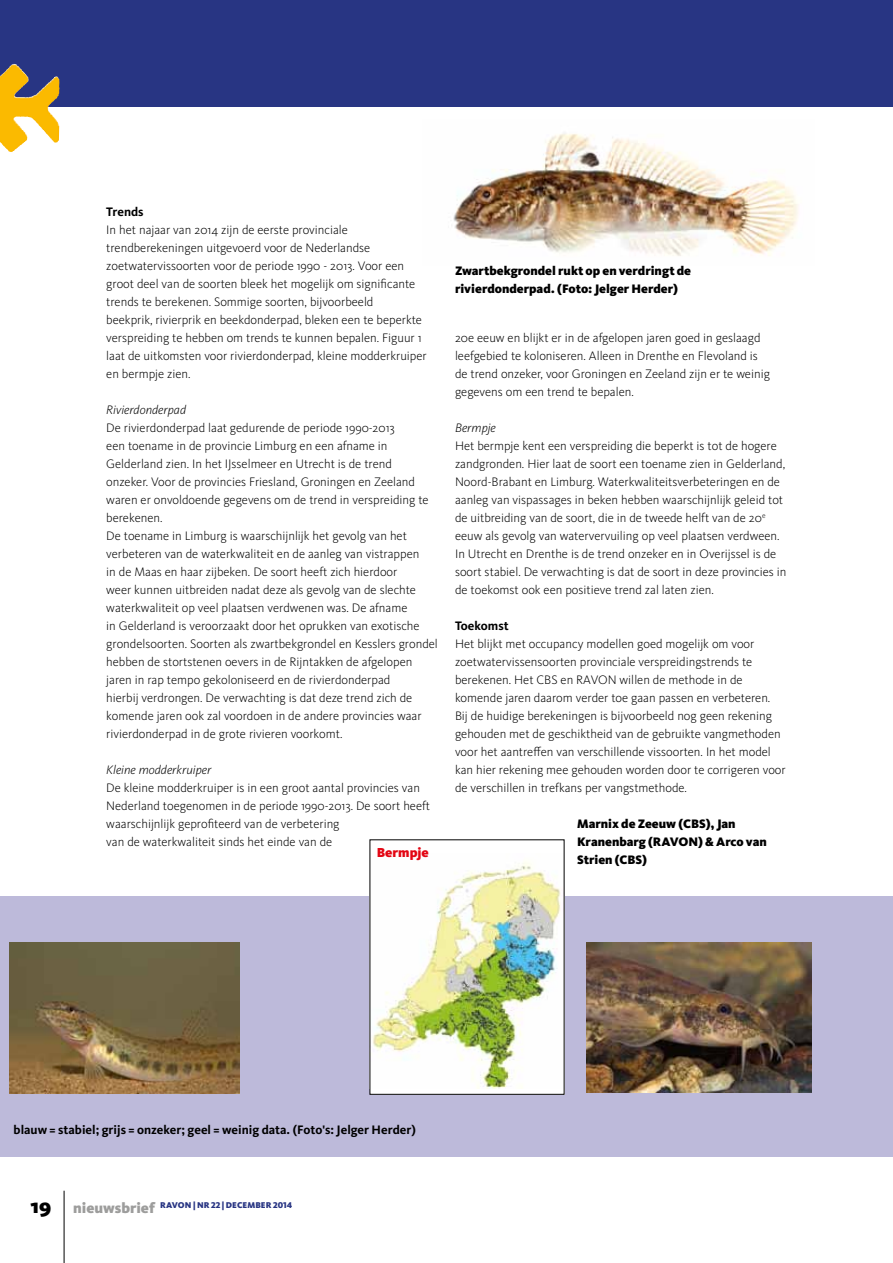
<style>
.page{position:relative;width:893px;height:1263px;background:#fff}
.page>*{position:absolute;margin:0;border:0;box-sizing:border-box;transform-origin:0 0}
.t1{font:900 13.5px "Kievit OT";color:#e30613}
.t2{font:300 12.75px/18px "Kievit OT";color:#000}
.t3{font:900 12.75px/18px "Kievit OT";color:#000}
.t4{font:700 12.75px "Kievit OT";color:#000}
.t5{font:italic 300 12.75px "Kievit OT";color:#000}
.t6{font:900 8.7px "Kievit OT";letter-spacing:.01em;color:#283583}
.s1{font-size:21px;color:#000}
.s2{font-size:15px;color:#9d9d9c}
</style>
<div class="page">
<hr style="left:64px;top:1191px;width:1px;height:72px;background:#000">
<div style="left:0;top:0;width:893px;height:107px;background:#283583"></div>
<img style="left:0;top:64px;width:59px;height:88px">
<div style="left:0;top:896px;width:893px;height:261px;background:#bdbada"></div>
<img style="left:453px;top:133px;width:345px;height:123px">
<img style="left:587px;top:943px;width:224px;height:149px">
<img style="left:10px;top:943px;width:230px;height:151px">
<div style="left:370px;top:840px;width:194px;height:254px;background:#fff"></div>
<img style="left:372px;top:861px;width:189px;height:228px">
<p class="t4" style="left:106px;top:204px;width:39px">Trends</p>
<p class="t2" style="left:106px;top:221px;width:322px">In het najaar van 2014 zijn de eerste provinciale trendberekeningen uitgevoerd voor de Nederlandse zoetwatervissoorten voor de periode 1990 - 2013. Voor een groot deel van de soorten bleek het mogelijk om significante trends te berekenen. Sommige soorten, bijvoorbeeld<br>beekprik, rivierprik en beekdonderpad, bleken een te beperkte verspreiding te hebben om trends te kunnen bepalen. Figuur 1 laat de uitkomsten voor rivierdonderpad, kleine modderkruiper en bermpje zien.</p>
<p class="t5" style="left:106px;top:402px;width:81px">Rivierdonderpad</p>
<p class="t2" style="left:106px;top:419px;width:333px">De rivierdonderpad laat gedurende de periode 1990-2013<br>een toename in de provincie Limburg en een afname in Gelderland zien. In het IJsselmeer en Utrecht is de trend<br>onzeker. Voor de provincies Friesland, Groningen en Zeeland waren er onvoldoende gegevens om de trend in verspreiding te berekenen.<br>De toename in Limburg is waarschijnlijk het gevolg van het verbeteren van de waterkwaliteit en de aanleg van vistrappen<br>in de Maas en haar zijbeken. De soort heeft zich hierdoor<br>weer kunnen uitbreiden nadat deze als gevolg van de slechte waterkwaliteit op veel plaatsen verdwenen was. De afname<br>in Gelderland is veroorzaakt door het oprukken van exotische grondelsoorten. Soorten als zwartbekgrondel en Kesslers grondel hebben de stortstenen oevers in de Rijntakken de afgelopen jaren in rap tempo gekoloniseerd en de rivierdonderpad<br>hierbij verdrongen. De verwachting is dat deze trend zich de komende jaren ook zal voordoen in de andere provincies waar rivierdonderpad in de grote rivieren voorkomt.</p>
<p class="t5" style="left:106px;top:762px;width:107px">Kleine modderkruiper</p>
<p class="t2" style="left:106px;top:779px;width:325px">De kleine modderkruiper is in een groot aantal provincies van Nederland toegenomen in de periode 1990-2013. De soort heeft waarschijnlijk geprofiteerd van de verbetering<br>van de waterkwaliteit sinds het einde van de</p>
<p class="t1" style="left:377px;top:844px;width:54px">bermpje</p>
<p class="t3" style="left:455px;top:261px;width:238px">Zwartbekgrondel rukt op en verdringt de rivierdonderpad. (Foto: Jelger Herder)</p>
<p class="t2" style="left:455px;top:329px;width:316px">20e eeuw en blijkt er in de afgelopen jaren goed in geslaagd leefgebied te koloniseren. Alleen in Drenthe en Flevoland is de trend onzeker, voor Groningen en Zeeland zijn er te weinig gegevens om een trend te bepalen.</p>
<p class="t5" style="left:455px;top:420px;width:42px">Bermpje</p>
<p class="t2" style="left:455px;top:437px;width:333px">Het bermpje kent een verspreiding die beperkt is tot de hogere zandgronden. Hier laat de soort een toename zien in Gelderland, Noord-Brabant en Limburg. Waterkwaliteitsverbeteringen en de aanleg van vispassages in beken hebben waarschijnlijk geleid tot de uitbreiding van de soort, die in de tweede helft van de 20<sup>e </sup>eeuw als gevolg van watervervuiling op veel plaatsen verdween.<br>In Utrecht en Drenthe is de trend onzeker en in Overijssel is de soort stabiel. De verwachting is dat de soort in deze provincies in de toekomst ook een positieve trend zal laten zien.</p>
<p class="t4" style="left:455px;top:618px;width:55px">Toekomst</p>
<p class="t2" style="left:455px;top:635px;width:332px">Het blijkt met occupancy modellen goed mogelijk om voor zoetwatervissensoorten provinciale verspreidingstrends te berekenen. Het CBS en RAVON willen de methode in de komende jaren daarom verder toe gaan passen en verbeteren.<br>Bij de huidige berekeningen is bijvoorbeeld nog geen rekening gehouden met de geschiktheid van de gebruikte vangmethoden voor het aantreffen van verschillende vissoorten. In het model kan hier rekening mee gehouden worden door te corrigeren voor de verschillen in trefkans per vangstmethode.</p>
<p class="t3" style="left:577px;top:815px;width:191px">marnix de Zeeuw (cbS), Jan<br>Kranenbarg (RAVON) &amp; Arco van<br>Strien (cbS)</p>
<p class="t4" style="left:14px;top:1122px;width:404px">blauw = stabiel; grijs = onzeker; geel = weinig data. (Foto's: Jelger Herder)</p>
<p class="t6" style="left:31px;top:1200px;width:263px"><span class="s1">19</span> <span class="s2">nieuwsbrief</span> RAVON | NR 22 | decembeR 2014</p>
</div>
